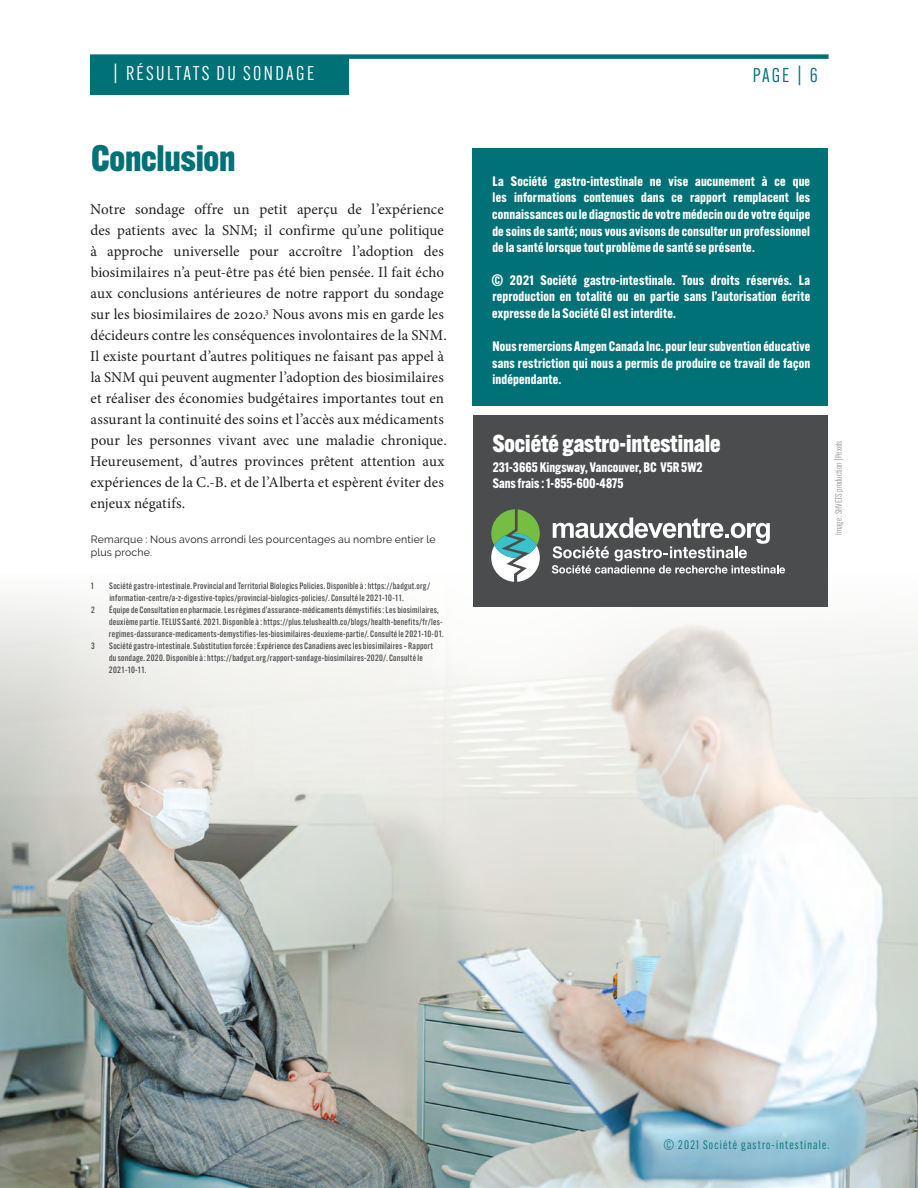
<style>
.page{position:relative;width:918px;height:1188px;background:#fff}
.page>*{position:absolute;margin:0;border:0;box-sizing:border-box;transform-origin:0 0}
.subhead{font:800 36px "Alternate Gothic ATF";letter-spacing:-.005em;color:#007177}
.Body_02_no_indent{font:800 24px "Alternate Gothic ATF";color:#fff}
.t1{font:19.5px "Alternate Gothic ATF";letter-spacing:.12em;color:#fff}
.t2{font:19.5px "Alternate Gothic ATF";color:#007177}
.body_no-indent{font:15px/21px "Minion Pro";color:#231f20}
.Teamreg{font:700 13.5px/16.5px "Alternate Gothic ATF";letter-spacing:.01em;color:#fff;text-align:justify}
.Body_02_no_indent-2{font:700 13.5px "Alternate Gothic ATF";color:#fff}
.t3{font:12px "Alternate Gothic ATF";letter-spacing:.1em;color:#007177}
.notes___captions{font:10.5px "Raleway";letter-spacing:.02em;color:#231f20}
.footnotes{font:500 9px/12px "Alternate Gothic ATF";letter-spacing:.025em;color:#4b4c4d}
.t4{font:9px "Alternate Gothic ATF";color:#939598}
</style>
<div class="page">
<img style="left:0;top:599px;width:918px;height:589px">
<div style="left:473px;top:415px;width:355px;height:192px;background:#4b4c4d"></div>
<svg style="left:491px;top:509px;width:49px;height:73px"></svg>
<svg style="left:552px;top:518px;width:233px;height:56px"></svg>
<div style="left:472px;top:148px;width:356px;height:258px;background:#007177"></div>
<div style="left:90px;top:54px;width:739px;height:5px;background:#007177"></div>
<div style="left:90px;top:57px;width:259px;height:37px;background:#007177"></div>
<h3 class="t1" style="left:112px;top:62px;width:204px">| RÉSULTATS DU SONDAGE</h3>
<h3 class="t2" style="left:753px;top:63px;width:66px">PAGE | 6</h3>
<h2 class="subhead" style="left:91px;top:136px;width:146px">Conclusion</h2>
<p class="body_no-indent" style="left:90px;top:199px;width:358px">Notre sondage offre un petit aperçu de l’expérience des patients avec la SNM; il confirme qu’une politique à approche universelle pour accroître l’adoption des biosimilaires n’a peut-être pas été bien pensée. Il fait écho aux conclusions antérieures de notre rapport du sondage sur les biosimilaires de 2020.<sup>3</sup> Nous avons mis en garde les décideurs contre les conséquences involontaires de la SNM.<br>Il existe pourtant d’autres politiques ne faisant pas appel à la SNM qui peuvent augmenter l’adoption des biosimilaires et réaliser des économies budgétaires importantes tout en assurant la continuité des soins et l’accès aux médicaments pour les personnes vivant avec une maladie chronique.<br>Heureusement, d’autres provinces prêtent attention aux expériences de la C.-B. et de l’Alberta et espèrent éviter des enjeux négatifs.</p>
<p class="notes___captions" style="left:91px;top:533px;width:346px">Remarque : Nous avons arrondi les pourcentages au nombre entier le</p>
<p class="notes___captions" style="left:91px;top:546px;width:63px">plus proche.</p>
<p class="footnotes" style="left:91px;top:580px;width:4px">1</p>
<p class="footnotes" style="left:109px;top:580px;width:323px">Société gastro-intestinale. Provincial and Territorial Biologics Policies. Disponible à : https://badgut.org/ information-centre/a-z-digestive-topics/provincial-biologics-policies/. Consulté le 2021-10-11.</p>
<p class="footnotes" style="left:91px;top:604px;width:5px">2</p>
<p class="footnotes" style="left:109px;top:604px;width:336px">Équipe de Consultation en pharmacie. Les régimes d’assurance-médicaments démystifiés : Les biosimilaires, deuxième partie. TELUS Santé. 2021. Disponible à : https://plus.telushealth.co/blogs/health-benefits/fr/les&shy;regimes-dassurance-medicaments-demystifies-les-biosimilaires-deuxieme-partie/. Consulté le 2021-10-01.</p>
<p class="footnotes" style="left:91px;top:640px;width:5px">3</p>
<p class="footnotes" style="left:109px;top:640px;width:325px">Société gastro-intestinale. Substitution forcée : Expérience des Canadiens avec les biosimilaires – Rapport du sondage. 2020. Disponible à : https://badgut.org/rapport-sondage-biosimilaires-2020/. Consulté le<br>2021-10-11.</p>
<p class="Teamreg" style="left:492px;top:173px;width:319px">La Société gastro-intestinale ne vise aucunement à ce que les informations contenues dans ce rapport remplacent les connaissances ou le diagnostic de votre médecin ou de votre équipe de soins de santé; nous vous avisons de consulter un professionnel de la santé lorsque tout problème de santé se présente.</p>
<p class="Teamreg" style="left:492px;top:272px;width:320px">© 2021 Société gastro-intestinale. Tous droits réservés. La reproduction en totalité ou en partie sans l’autorisation écrite expresse de la Société GI est interdite.</p>
<p class="Teamreg" style="left:492px;top:338px;width:320px">Nous remercions Amgen Canada Inc. pour leur subvention éducative sans restriction qui nous a permis de produire ce travail de façon indépendante.</p>
<p class="Body_02_no_indent" style="left:493px;top:429px;width:229px">Société gastro-intestinale</p>
<p class="Body_02_no_indent-2" style="left:493px;top:458px;width:211px">231-3665 Kingsway, Vancouver, BC V5R 5W2</p>
<p class="Body_02_no_indent-2" style="left:493px;top:475px;width:132px">Sans frais : 1-855-600-4875</p>
<p class="t4" style="left:833px;top:535px;width:96px;rotate:-90deg">Image : SHVETS production |Pexels</p>
<p class="t3" style="left:664px;top:1138px;width:167px">© 2021 Société gastro-intestinale.</p>
</div>
